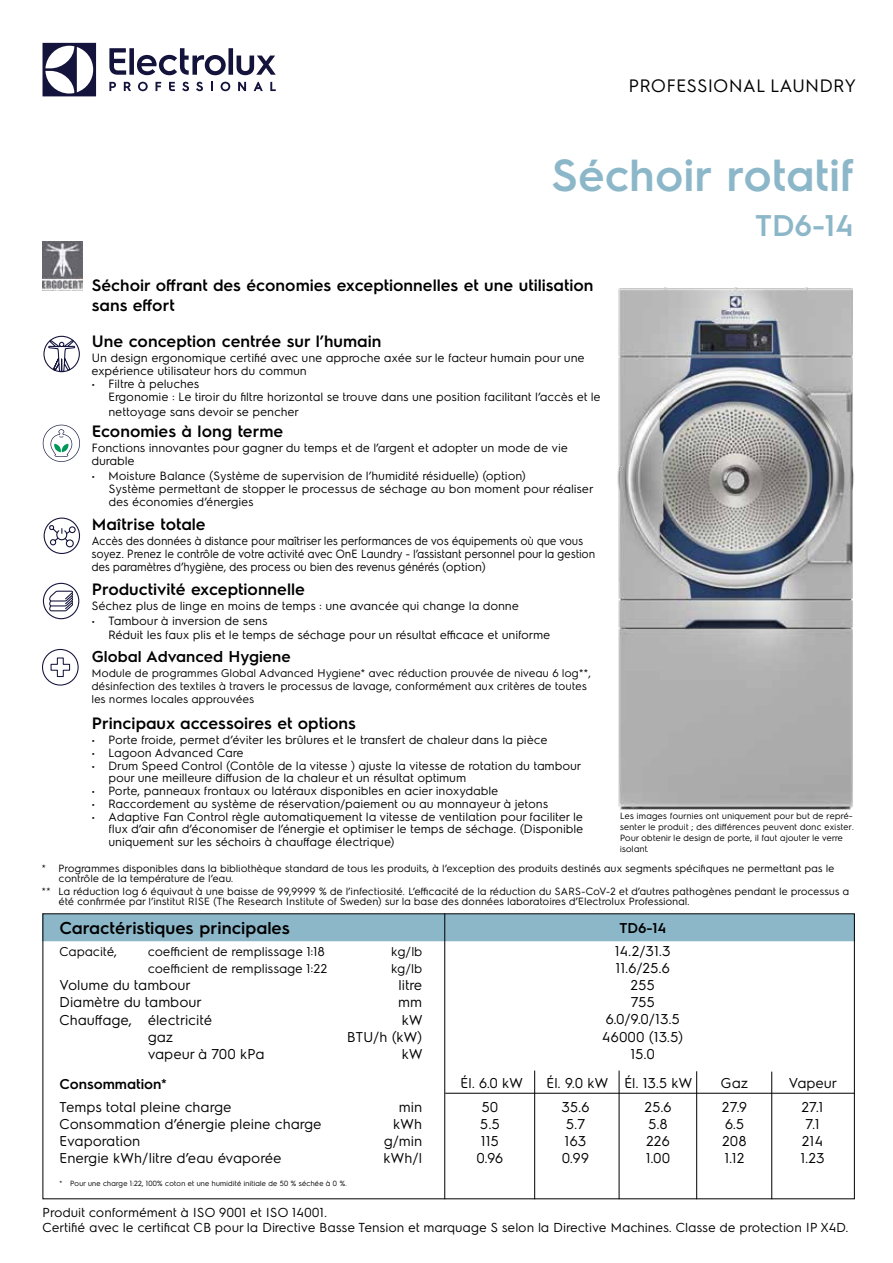
<style>
.page{position:relative;width:893px;height:1263px;background:#fff}
.page>*{position:absolute;margin:0;border:0;box-sizing:border-box;transform-origin:0 0}
.t1{font:600 45px "Electrolux Sans";color:#8cb7c9}
.t2{font:600 30px "Electrolux Sans";color:#8cb7c9}
.t3{font:18px "Electrolux Sans";color:#000}
.t4{font:600 17.25px "Electrolux Sans";color:#000}
.t5{font:600 16.5px/19.8px "Electrolux Sans";color:#000}
.t6{font:600 15.75px "Electrolux Sans";color:#000}
.t7{font:14.25px/17.1px "Electrolux Sans";color:#000;text-align:center}
.t8{font:600 14.25px "Electrolux Sans";color:#000}
.t9{font:13.05px/15.6px "Electrolux Sans";color:#000}
.t10{font:12.75px "Electrolux Sans";color:#000}
.t11{font:12px/12.8px "Electrolux Sans";color:#000}
.t12{font:12px/13px "Electrolux Sans";color:#000;scale:.93 1}
.t13{font:11.25px/13px "Electrolux Sans";color:#000}
.t14{font:10.5px/10.5px "Electrolux Sans";color:#000}
.t15{font:9px/10.8px "Electrolux Sans";color:#000}
.t16{font:7.5px "Electrolux Sans";color:#000}
</style>
<div class="page">
<svg style="left:43px;top:43px;width:53px;height:53px"></svg>
<svg style="left:109px;top:48px;width:167px;height:27px"></svg>
<svg style="left:270px;top:82px;width:6px;height:9px"></svg>
<svg style="left:221px;top:82px;width:9px;height:9px"></svg>
<svg style="left:211px;top:82px;width:2px;height:9px"></svg>
<svg style="left:196px;top:82px;width:7px;height:9px"></svg>
<svg style="left:182px;top:82px;width:7px;height:9px"></svg>
<svg style="left:169px;top:82px;width:6px;height:9px"></svg>
<svg style="left:156px;top:82px;width:5px;height:9px"></svg>
<svg style="left:138px;top:82px;width:10px;height:9px"></svg>
<svg style="left:124px;top:82px;width:7px;height:9px"></svg>
<svg style="left:109px;top:82px;width:7px;height:9px"></svg>
<svg style="left:254px;top:82px;width:9px;height:9px"></svg>
<svg style="left:238px;top:82px;width:8px;height:9px"></svg>
<hr style="left:696px;top:1071px;width:1px;height:128px;background:#000">
<hr style="left:445px;top:1093px;width:410px;height:1px;background:#000">
<div style="left:45px;top:915px;width:808px;height:26px;background:#8cb7c9"></div>
<hr style="left:619px;top:1070px;width:1px;height:129px;background:#000">
<hr style="left:534px;top:1070px;width:1px;height:129px;background:#000">
<hr style="left:444px;top:913px;width:1px;height:286px;background:#000">
<hr style="left:771px;top:1072px;width:1px;height:127px;background:#000">
<img style="left:617px;top:287px;width:237px;height:523px">
<img style="left:43px;top:241px;width:39px;height:49px">
<svg style="left:48px;top:339px;width:28px;height:34px"></svg>
<div style="left:43px;top:336px;width:37px;height:36px;border:1px solid #14133b;border-radius:50%"></div>
<svg style="left:48px;top:525px;width:28px;height:22px"></svg>
<div style="left:44px;top:518px;width:36px;height:36px;border:1px solid #14133b;border-radius:50%"></div>
<svg style="left:43px;top:425px;width:37px;height:37px"></svg>
<div style="left:43px;top:583px;width:36px;height:36px;border:1px solid #14133b;border-radius:50%"></div>
<svg style="left:49px;top:591px;width:24px;height:20px"></svg>
<svg style="left:42px;top:649px;width:37px;height:37px"></svg>
<h3 class="t3" style="left:629px;top:74px;width:229px">PROFESSIONAL LAUNDRY</h3>
<h1 class="t1" style="left:552px;top:143px;width:304px">Séchoir rotatif</h1>
<h2 class="t2" style="left:755px;top:204px;width:100px">TD6-14</h2>
<h3 class="t5" style="left:92px;top:274px;width:503px">Séchoir offrant des économies exceptionnelles et une utilisation sans effort</h3>
<h3 class="t5" style="left:92px;top:331px;width:291px">Une conception centrée sur l’humain</h3>
<p class="t11" style="left:92px;top:351px;width:495px">Un design ergonomique certifié avec une approche axée sur le facteur humain pour une expérience utilisateur hors du commun</p>
<p class="t11" style="left:108px;top:376px;width:494px;text-indent:-17px">• Filtre à peluches<br>Ergonomie : Le tiroir du filtre horizontal se trouve dans une position facilitant l’accès et le</p>
<p class="t11" style="left:109px;top:404px;width:192px">nettoyage sans devoir se pencher</p>
<h3 class="t5" style="left:92px;top:421px;width:193px">Economies à long terme</h3>
<p class="t11" style="left:92px;top:441px;width:478px">Fonctions innovantes pour gagner du temps et de l’argent et adopter un mode de vie durable</p>
<p class="t11" style="left:109px;top:468px;width:486px;text-indent:-17px">• Moisture Balance (Système de supervision de l’humidité résiduelle) (option)<br>Système permettant de stopper le processus de séchage au bon moment pour réaliser des économies d’énergies</p>
<h3 class="t5" style="left:92px;top:513px;width:115px">Maîtrise totale</h3>
<p class="t12" style="left:92px;top:533px;width:543px">Accès des données à distance pour maîtriser les performances de vos équipements où que vous soyez. Prenez le contrôle de votre activité avec OnE Laundry - l’assistant personnel pour la gestion des paramètres d’hygiène, des process ou bien des revenus générés (option)</p>
<h3 class="t5" style="left:92px;top:578px;width:215px">Productivité exceptionnelle</h3>
<p class="t11" style="left:92px;top:598px;width:429px">Séchez plus de linge en moins de temps : une avancée qui change la donne</p>
<p class="t11" style="left:108px;top:612px;width:444px;line-height:14.9px;text-indent:-17px">• Tambour à inversion de sens<br>Réduit les faux plis et le temps de séchage pour un résultat efficace et uniforme</p>
<h3 class="t6" style="left:92px;top:646px;width:200px">Global Advanced Hygiene</h3>
<p class="t13" style="left:92px;top:666px;width:501px">Module de programmes Global Advanced Hygiene* avec réduction prouvée de niveau 6 log**, désinfection des textiles à travers le processus de lavage, conformément aux critères de toutes les normes locales approuvées</p>
<h3 class="t5" style="left:92px;top:712px;width:266px">Principaux accessoires et options</h3>
<p class="t11" style="left:92px;top:733px;width:457px">• Porte froide, permet d’éviter les brûlures et le transfert de chaleur dans la pièce</p>
<p class="t11" style="left:92px;top:745px;width:154px">• Lagoon Advanced Care</p>
<p class="t11" style="left:109px;top:758px;width:474px;text-indent:-17px">• Drum Speed Control (Contôle de la vitesse ) ajuste la vitesse de rotation du tambour pour une meilleure diffusion de la chaleur et un résultat optimum</p>
<p class="t11" style="left:92px;top:784px;width:408px">• Porte, panneaux frontaux ou latéraux disponibles en acier inoxydable</p>
<p class="t11" style="left:92px;top:796px;width:458px">• Raccordement au système de réservation/paiement ou au monnayeur à jetons</p>
<p class="t11" style="left:109px;top:809px;width:476px;text-align:justify;text-indent:-17px">• Adaptive Fan Control règle automatiquement la vitesse de ventilation pour faciliter le flux d’air afin d’économiser de l’énergie et optimiser le temps de séchage. (Disponible uniquement sur les séchoirs à chauffage électrique)</p>
<p class="t15" style="left:620px;top:810px;width:235px">Les images fournies ont uniquement pour but de repré&shy;senter le produit ; des différences peuvent donc exister.<br>Pour obtenir le design de porte, il faut ajouter le verre isolant.</p>
<p class="t14" style="left:59px;top:862px;width:777px;text-indent:-17px">* Programmes disponibles dans la bibliothèque standard de tous les produits, à l’exception des produits destinés aux segments spécifiques ne permettant pas le contrôle de la température de l’eau.</p>
<p class="t14" style="left:59px;top:885px;width:792px;text-indent:-17px">** La réduction log 6 équivaut à une baisse de 99,9999 % de l’infectiosité. L’efficacité de la réduction du SARS-CoV-2 et d’autres pathogènes pendant le processus a été confirmée par l’institut RISE (The Research Institute of Sweden) sur la base des données laboratoires d’Electrolux Professional.</p>
<h3 class="t4" style="left:60px;top:915px;width:232px">Caractéristiques principales</h3>
<p class="t10" style="left:60px;top:943px;width:59px">Capacité,</p>
<p class="t10" style="left:148px;top:943px;width:179px">coefficient de remplissage 1:18</p>
<p class="t10" style="left:392px;top:943px;width:33px">kg/lb</p>
<p class="t10" style="left:148px;top:960px;width:181px">coefficient de remplissage 1:22</p>
<p class="t10" style="left:391px;top:960px;width:33px">kg/lb</p>
<p class="t7" style="left:60px;top:976px;width:133px">Volume du tambour</p>
<p class="t7" style="left:399px;top:976px;width:25px">litre</p>
<p class="t7" style="left:60px;top:993px;width:144px">Diamètre du tambour</p>
<p class="t7" style="left:399px;top:993px;width:25px">mm</p>
<p class="t7" style="left:60px;top:1010px;width:154px">Chauffage, électricité</p>
<p class="t7" style="left:402px;top:1010px;width:22px">kW</p>
<p class="t7" style="left:148px;top:1027px;width:27px">gaz</p>
<p class="t7" style="left:347px;top:1027px;width:77px">BTU/h (kW)</p>
<p class="t7" style="left:148px;top:1044px;width:118px">vapeur à 700 kPa</p>
<p class="t7" style="left:402px;top:1044px;width:22px">kW</p>
<p class="t8" style="left:60px;top:1074px;width:109px">Consommation*</p>
<p class="t7" style="left:60px;top:1098px;width:174px">Temps total pleine charge</p>
<p class="t7" style="left:399px;top:1098px;width:25px">min</p>
<p class="t7" style="left:60px;top:1115px;width:264px">Consommation d’énergie pleine charge</p>
<p class="t7" style="left:394px;top:1115px;width:30px">kWh</p>
<p class="t7" style="left:60px;top:1132px;width:83px">Evaporation</p>
<p class="t7" style="left:384px;top:1132px;width:40px">g/min</p>
<p class="t7" style="left:60px;top:1149px;width:224px">Energie kWh/litre d’eau évaporée</p>
<p class="t7" style="left:384px;top:1149px;width:40px">kWh/l</p>
<p class="t8" style="left:619px;top:917px;width:48px">TD6-14</p>
<p class="t7" style="left:602px;top:941px;width:83px">14.2/31.3<br>11.6/25.6<br>255<br>755<br>6.0/9.0/13.5<br>46000 (13.5)<br>15.0</p>
<p class="t7" style="left:460px;top:1074px;width:65px">Él. 6.0 kW</p>
<p class="t7" style="left:546px;top:1074px;width:148px">Él. 9.0 kW Él. 13.5 kW</p>
<p class="t7" style="left:721px;top:1074px;width:29px">Gaz</p>
<p class="t7" style="left:789px;top:1074px;width:50px">Vapeur</p>
<p class="t7" style="left:482px;top:1097px;width:18px">50</p>
<p class="t7" style="left:562px;top:1097px;width:30px">35.6</p>
<p class="t7" style="left:645px;top:1097px;width:29px">25.6</p>
<p class="t7" style="left:722px;top:1097px;width:27px">27.9</p>
<p class="t7" style="left:802px;top:1097px;width:23px">27.1</p>
<p class="t7" style="left:480px;top:1115px;width:21px">5.5</p>
<p class="t7" style="left:566px;top:1115px;width:21px">5.7</p>
<p class="t7" style="left:648px;top:1115px;width:21px">5.8</p>
<p class="t7" style="left:725px;top:1115px;width:21px">6.5</p>
<p class="t7" style="left:805px;top:1115px;width:16px">7.1</p>
<p class="t7" style="left:481px;top:1132px;width:19px">115</p>
<p class="t7" style="left:565px;top:1132px;width:23px">163</p>
<p class="t7" style="left:646px;top:1132px;width:25px">226</p>
<p class="t7" style="left:722px;top:1132px;width:26px">208</p>
<p class="t7" style="left:802px;top:1132px;width:23px">214</p>
<p class="t7" style="left:477px;top:1149px;width:28px">0.96</p>
<p class="t7" style="left:562px;top:1149px;width:29px">0.99</p>
<p class="t7" style="left:646px;top:1149px;width:26px">1.00</p>
<p class="t7" style="left:725px;top:1149px;width:22px">1.12</p>
<p class="t7" style="left:801px;top:1149px;width:26px">1.23</p>
<p class="t16" style="left:60px;top:1178px;width:289px">* Pour une charge 1:22, 100% coton et une humidité initiale de 50 % séchée à 0 %.</p>
<p class="t9" style="left:43px;top:1203px;width:808px">Produit conformément à ISO 9001 et ISO 14001.<br>Certifié avec le certificat CB pour la Directive Basse Tension et marquage S selon la Directive Machines. Classe de protection IP X4D.</p>
</div>
